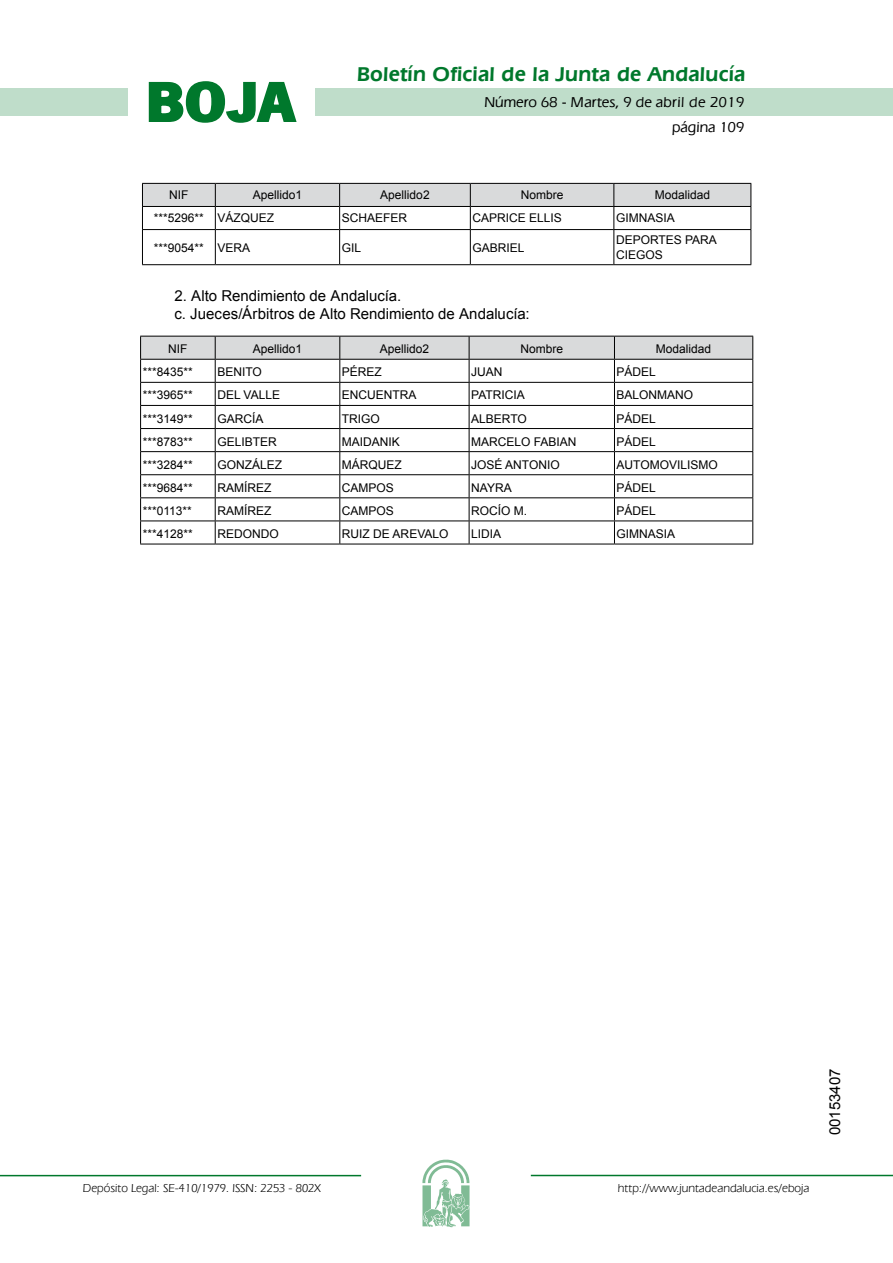
<style>
.page{position:relative;width:893px;height:1263px;background:#fff}
.page>*{position:absolute;margin:0;border:0;box-sizing:border-box;transform-origin:0 0}
.t1{font:700 57.75px "News Got T";color:#00782c;scale:1.14 1}
.t2{font:600 21px "Eras IT Cby BT";letter-spacing:.01em;color:#00782c}
.t3{font:15px/18px "Arial";color:#000}
.t4{font:500 15px/24.5px "Eras IT Cby BT";color:#000;text-align:right}
.t5{font:12px/14.4px "Arial";color:#000}
.t6{font:12px "Eras IT Cby BT";color:#000}
</style>
<div class="page">
<div style="left:315px;top:88px;width:577px;height:28px;background:#bfddca"></div>
<div style="left:0;top:88px;width:128px;height:28px;background:#bfddca"></div>
<hr style="left:0;top:1175px;width:361px;height:1px;background:#00782c">
<svg style="left:422px;top:1159px;width:47px;height:68px"></svg>
<hr style="left:531px;top:1175px;width:361px;height:1px;background:#00782c">
<svg style="left:148px;top:81px;width:149px;height:42px"></svg>
<svg style="left:142px;top:183px;width:609px;height:46px"></svg>
<hr style="left:142px;top:229px;width:73px;height:1px;background:#000">
<hr style="left:142px;top:230px;width:1px;height:34px;background:#000">
<hr style="left:215px;top:229px;width:124px;height:1px;background:#000">
<hr style="left:215px;top:230px;width:1px;height:34px;background:#000">
<hr style="left:339px;top:229px;width:131px;height:1px;background:#000">
<hr style="left:339px;top:230px;width:1px;height:34px;background:#000">
<hr style="left:470px;top:229px;width:144px;height:1px;background:#000">
<hr style="left:470px;top:230px;width:1px;height:34px;background:#000">
<hr style="left:614px;top:229px;width:137px;height:1px;background:#000">
<hr style="left:613px;top:230px;width:1px;height:34px;background:#000">
<hr style="left:750px;top:230px;width:1px;height:34px;background:#000">
<hr style="left:142px;top:264px;width:73px;height:1px;background:#000">
<hr style="left:215px;top:264px;width:124px;height:1px;background:#000">
<hr style="left:339px;top:264px;width:131px;height:1px;background:#000">
<hr style="left:470px;top:264px;width:144px;height:1px;background:#000">
<hr style="left:614px;top:264px;width:137px;height:1px;background:#000">
<svg style="left:140px;top:336px;width:613px;height:208px"></svg>
<hr style="left:140px;top:544px;width:75px;height:1px;background:#000">
<hr style="left:215px;top:544px;width:125px;height:1px;background:#000">
<hr style="left:340px;top:544px;width:129px;height:1px;background:#000">
<hr style="left:469px;top:544px;width:145px;height:1px;background:#000">
<hr style="left:614px;top:544px;width:139px;height:1px;background:#000">
<h1 class="t1" style="left:145px;top:68px;width:133px">BOJA</h1>
<h2 class="t2" style="left:357px;top:62px;width:390px">Boletín Oficial de la Junta de Andalucía</h2>
<p class="t4" style="left:484px;top:90px;width:261px">Número 68 - Martes, 9 de abril de 2019 página 109</p>
<p class="t5" style="left:169px;top:188px;width:21px">NIF</p>
<p class="t5" style="left:253px;top:188px;width:51px">Apellido1</p>
<p class="t5" style="left:380px;top:188px;width:51px">Apellido2</p>
<p class="t5" style="left:520px;top:188px;width:44px">Nombre</p>
<p class="t5" style="left:654px;top:188px;width:57px">Modalidad</p>
<p class="t5" style="left:154px;top:211px;width:122px">***5296** VÁZQUEZ</p>
<p class="t5" style="left:342px;top:211px;width:67px">SCHAEFER</p>
<p class="t5" style="left:472px;top:211px;width:91px">CAPRICE ELLIS</p>
<p class="t5" style="left:616px;top:211px;width:60px">GIMNASIA</p>
<p class="t5" style="left:154px;top:240px;width:98px">***9054** VERA</p>
<p class="t5" style="left:342px;top:240px;width:21px">GIL</p>
<p class="t5" style="left:472px;top:240px;width:54px">GABRIEL</p>
<p class="t5" style="left:616px;top:233px;width:102px">DEPORTES PARA<br>CIEGOS</p>
<p class="t3" style="left:174px;top:287px;width:357px">2. Alto Rendimiento de Andalucía.<br>c. Jueces/Árbitros de Alto Rendimiento de Andalucía:</p>
<p class="t5" style="left:168px;top:342px;width:21px">NIF</p>
<p class="t5" style="left:253px;top:342px;width:51px">Apellido1</p>
<p class="t5" style="left:380px;top:342px;width:51px">Apellido2</p>
<p class="t5" style="left:520px;top:342px;width:44px">Nombre</p>
<p class="t5" style="left:656px;top:342px;width:57px">Modalidad</p>
<p class="t5" style="left:143px;top:365px;width:52px">***8435**</p>
<p class="t5" style="left:217px;top:365px;width:46px">BENITO</p>
<p class="t5" style="left:342px;top:365px;width:42px">PÉREZ</p>
<p class="t5" style="left:471px;top:365px;width:33px">JUAN</p>
<p class="t5" style="left:616px;top:365px;width:41px">PÁDEL</p>
<p class="t5" style="left:143px;top:388px;width:52px">***3965**</p>
<p class="t5" style="left:217px;top:388px;width:64px">DEL VALLE</p>
<p class="t5" style="left:342px;top:388px;width:76px">ENCUENTRA</p>
<p class="t5" style="left:471px;top:388px;width:55px">PATRICIA</p>
<p class="t5" style="left:616px;top:388px;width:78px">BALONMANO</p>
<p class="t5" style="left:143px;top:411px;width:52px">***3149**</p>
<p class="t5" style="left:217px;top:411px;width:48px">GARCÍA</p>
<p class="t5" style="left:342px;top:411px;width:40px">TRIGO</p>
<p class="t5" style="left:471px;top:411px;width:57px">ALBERTO</p>
<p class="t5" style="left:616px;top:411px;width:41px">PÁDEL</p>
<p class="t5" style="left:143px;top:434px;width:52px">***8783**</p>
<p class="t5" style="left:217px;top:434px;width:61px">GELIBTER</p>
<p class="t5" style="left:342px;top:434px;width:60px">MAIDANIK</p>
<p class="t5" style="left:471px;top:434px;width:107px">MARCELO FABIAN</p>
<p class="t5" style="left:616px;top:434px;width:41px">PÁDEL</p>
<p class="t5" style="left:143px;top:457px;width:52px">***3284**</p>
<p class="t5" style="left:217px;top:457px;width:66px">GONZÁLEZ</p>
<p class="t5" style="left:342px;top:457px;width:61px">MÁRQUEZ</p>
<p class="t5" style="left:471px;top:457px;width:90px">JOSÉ ANTONIO</p>
<p class="t5" style="left:616px;top:457px;width:103px">AUTOMOVILISMO</p>
<p class="t5" style="left:143px;top:481px;width:52px">***9684**</p>
<p class="t5" style="left:217px;top:481px;width:55px">RAMÍREZ</p>
<p class="t5" style="left:342px;top:481px;width:54px">CAMPOS</p>
<p class="t5" style="left:471px;top:481px;width:42px">NAYRA</p>
<p class="t5" style="left:616px;top:481px;width:41px">PÁDEL</p>
<p class="t5" style="left:143px;top:504px;width:51px">***0113**</p>
<p class="t5" style="left:217px;top:504px;width:55px">RAMÍREZ</p>
<p class="t5" style="left:342px;top:504px;width:54px">CAMPOS</p>
<p class="t5" style="left:471px;top:504px;width:58px">ROCÍO M.</p>
<p class="t5" style="left:616px;top:504px;width:41px">PÁDEL</p>
<p class="t5" style="left:143px;top:527px;width:52px">***4128**</p>
<p class="t5" style="left:217px;top:527px;width:63px">REDONDO</p>
<p class="t5" style="left:342px;top:527px;width:108px">RUIZ DE AREVALO</p>
<p class="t5" style="left:471px;top:527px;width:32px">LIDIA</p>
<p class="t5" style="left:616px;top:527px;width:60px">GIMNASIA</p>
<p class="t6" style="left:83px;top:1181px;width:239px">Depósito Legal: SE-410/1979. ISSN: 2253 - 802X</p>
<p class="t6" style="left:618px;top:1181px;width:193px">http://www.juntadeandalucia.es/eboja</p>
<p class="t3" style="left:826px;top:1135px;width:68px;rotate:-90deg">00153407</p>
</div>
